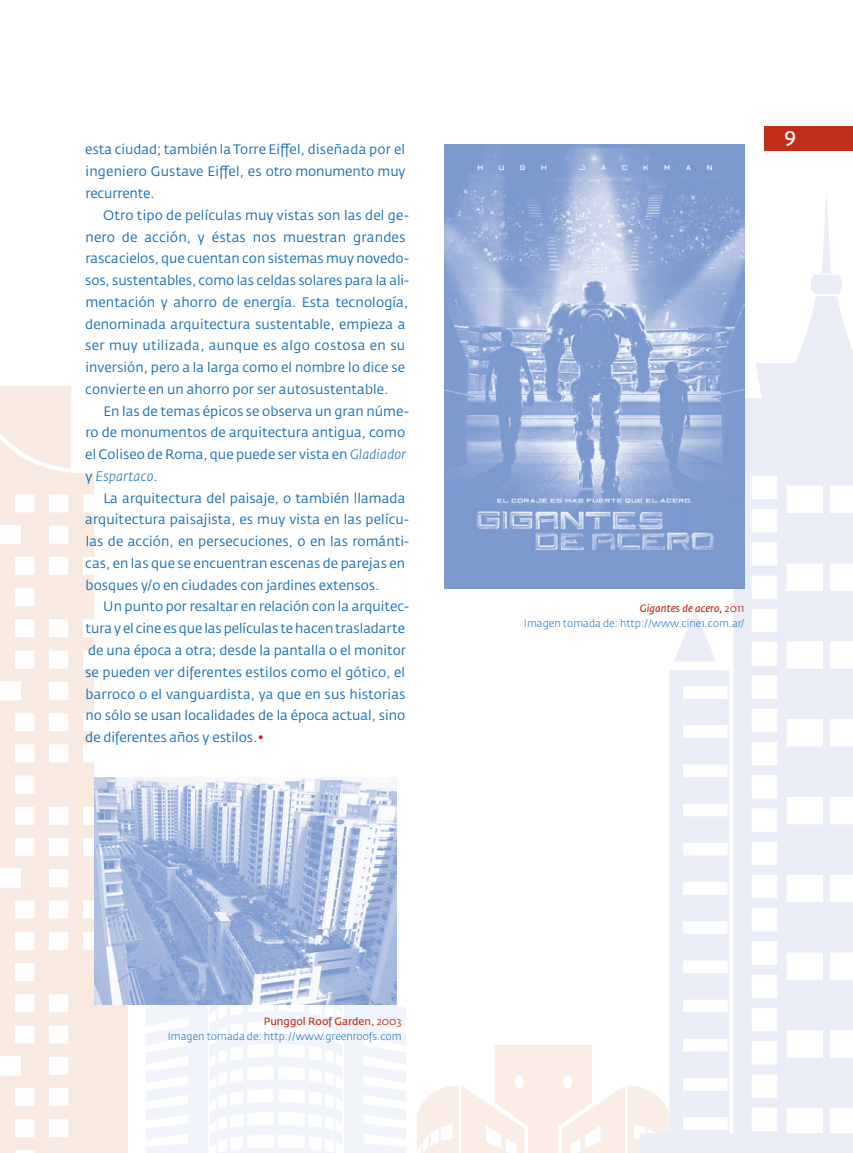
<style>
.page{position:relative;width:853px;height:1153px;background:#fff}
.page>*{position:absolute;margin:0;border:0;box-sizing:border-box;transform-origin:0 0}
.t1{font:500 20.4px "Daxline Pro";color:#fff}
.t2{font:13.65px "Fedra Sans Std";letter-spacing:.005em;color:#0f6cb6}
.t3{font:13.5px/21.8px "Fedra Sans Std";letter-spacing:.005em;color:#0f6cb6}
.t4{font:13.5px "Fedra Sans Std";letter-spacing:.025em;color:#0f6cb6}
.t5{font:italic 300 13.5px "Fedra Sans Std";letter-spacing:.005em;color:#0f6cb6}
.t6{font:300 10.5px/15px "Fedra Sans Std";color:#0f6cb6;text-align:right}
.s1{font-weight:300;font-style:italic}
.s2{font-weight:400;font-style:normal}
.s3{color:#c02d19}
.s4{font-weight:400;color:#c02d19}
.s5{font-weight:400;font-style:italic;color:#c02d19}
</style>
<div class="page">
<div style="left:764px;top:127px;width:89px;height:24px;background:#c02d19"></div>
<svg style="left:417px;top:1045px;width:222px;height:107px"></svg>
<svg style="left:146px;top:1004px;width:260px;height:148px;fill:#f1f4fa"></svg>
<svg style="left:0;top:386px;width:143px;height:766px;fill:#f8e9e1"></svg>
<svg style="left:639px;top:191px;width:214px;height:961px;fill:#eaedf7"></svg>
<img style="left:94px;top:777px;width:303px;height:227px">
<img style="left:444px;top:144px;width:300px;height:444px">
<p class="t3" style="left:85px;top:139px;width:321px">esta ciudad; también la Torre Eiffel, diseñada por el</p>
<p class="t3" style="left:86px;top:161px;width:321px">ingeniero Gustave Eiffel, es otro monumento muy</p>
<p class="t3" style="left:85px;top:182px;width:71px">recurrente.</p>
<p class="t3" style="left:103px;top:204px;width:307px">Otro tipo de películas muy vistas son las del ge-</p>
<p class="t2" style="left:85px;top:228px;width:321px">nero de acción, y éstas nos muestran grandes</p>
<p class="t3" style="left:85px;top:248px;width:325px">rascacielos, que cuentan con sistemas muy novedo&shy;sos, sustentables, como las celdas solares para la ali-</p>
<p class="t2" style="left:85px;top:293px;width:324px">mentación y ahorro de energía. Esta tecnología,</p>
<p class="t3" style="left:85px;top:313px;width:321px">denominada arquitectura sustentable, empieza a</p>
<p class="t4" style="left:85px;top:337px;width:321px">ser muy utilizada, aunque es algo costosa en su</p>
<p class="t3" style="left:86px;top:356px;width:321px">inversión, pero a la larga como el nombre lo dice se</p>
<p class="t3" style="left:85px;top:378px;width:304px">convierte en un ahorro por ser autosustentable.</p>
<p class="t3" style="left:103px;top:400px;width:307px">En las de temas épicos se observa un gran núme-</p>
<p class="t3" style="left:85px;top:422px;width:321px">ro de monumentos de arquitectura antigua, como</p>
<p class="t3" style="left:85px;top:443px;width:322px">el Coliseo de Roma, que puede ser vista en <span class="s1">Gladiador</span></p>
<p class="t5" style="left:86px;top:467px;width:74px"><span class="s2">y</span> Espartaco<span class="s2">.</span></p>
<p class="t3" style="left:103px;top:487px;width:303px">La arquitectura del paisaje, o también llamada</p>
<p class="t3" style="left:85px;top:509px;width:325px">arquitectura paisajista, es muy vista en las pelícu-</p>
<p class="t3" style="left:86px;top:530px;width:325px">las de acción, en persecuciones, o en las románti-</p>
<p class="t3" style="left:85px;top:552px;width:321px">cas, en las que se encuentran escenas de parejas en</p>
<p class="t3" style="left:86px;top:574px;width:295px">bosques y/o en ciudades con jardines extensos.</p>
<p class="t3" style="left:103px;top:596px;width:307px">Un punto por resaltar en relación con la arquitec-</p>
<p class="t3" style="left:86px;top:617px;width:321px">tura y el cine es que las películas te hacen trasladarte</p>
<p class="t3" style="left:88px;top:639px;width:319px">de una época a otra; desde la pantalla o el monitor</p>
<p class="t3" style="left:85px;top:661px;width:321px">se pueden ver diferentes estilos como el gótico, el</p>
<p class="t3" style="left:86px;top:682px;width:321px">barroco o el vanguardista, ya que en sus historias</p>
<p class="t3" style="left:85px;top:704px;width:321px">no sólo se usan localidades de la época actual, sino</p>
<p class="t3" style="left:85px;top:726px;width:180px">de diferentes años y estilos.<span class="s3">•</span></p>
<p class="t6" style="left:168px;top:1013px;width:235px"><span class="s4">Punggol Roof Garden,</span> <span class="s4">2003<br></span>Imagen tomada de: http://www.greenroofs.com</p>
<p class="t1" style="left:784px;top:125px;width:14px">9</p>
<p class="t6" style="left:524px;top:600px;width:222px"><span class="s5">Gigantes de acero,</span> <span class="s4">2011<br></span>Imagen tomada de: http://www.cine1.com.ar/</p>
</div>
